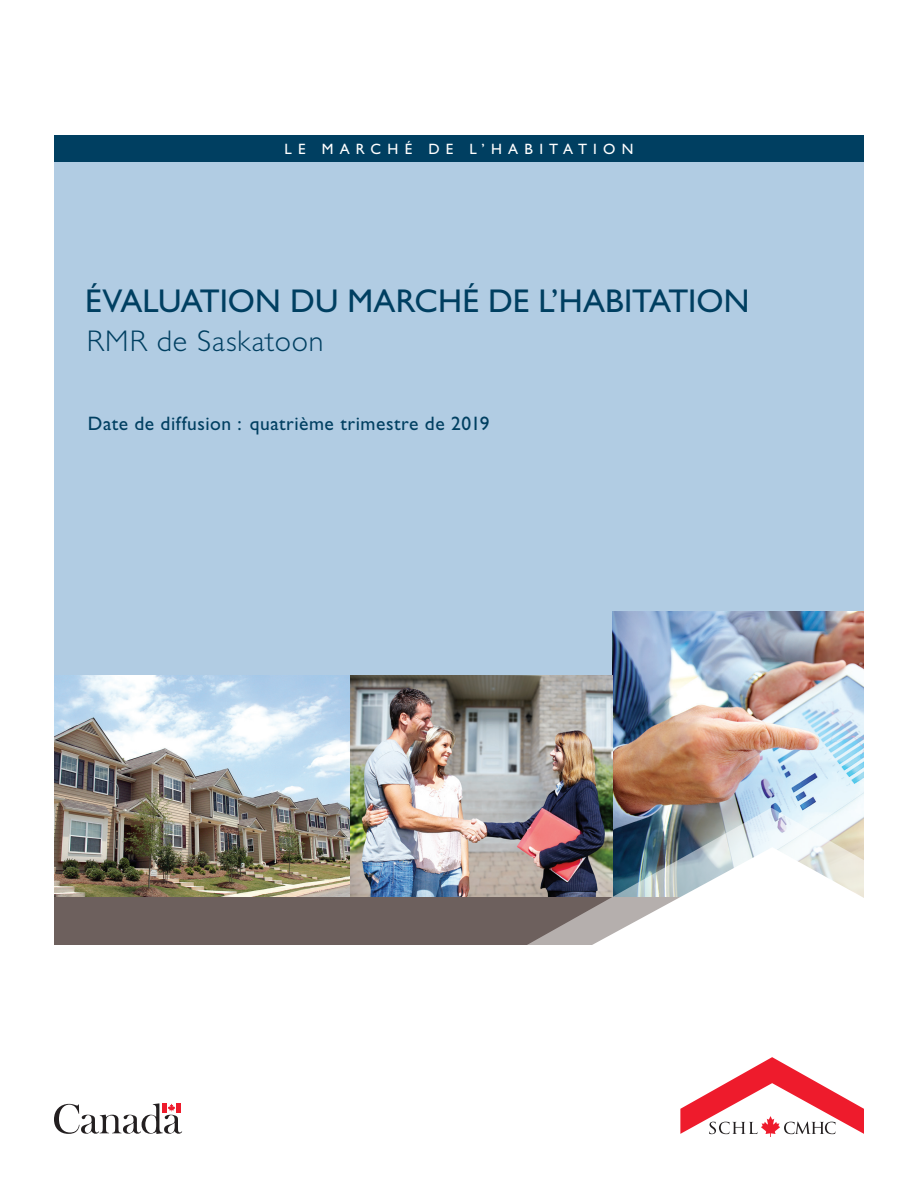
<style>
.page{position:relative;width:918px;height:1188px;background:#fff}
.page>*{position:absolute;margin:0;border:0;box-sizing:border-box;transform-origin:0 0}
.t1{font:33px "Gill Sans Std";color:#003f61}
.t2{font:300 30px "Gill Sans Std";letter-spacing:.025em;color:#003f61}
.t3{font:19.5px "Gill Sans Std";letter-spacing:.025em;color:#003f61}
.t4{font:15px "Gill Sans Std";letter-spacing:.415em;color:#fff}
</style>
<div class="page">
<div style="left:54px;top:135px;width:810px;height:810px;background:#b1cce3"></div>
<img style="left:612px;top:612px;width:252px;height:196px">
<div style="left:54px;top:135px;width:810px;height:27px;background:#003f61"></div>
<img style="left:54px;top:675px;width:558px;height:223px">
<svg style="left:54px;top:1103px;width:128px;height:31px"></svg>
<svg style="left:680px;top:1057px;width:184px;height:80px"></svg>
<div style="left:54px;top:898px;width:668px;height:47px;background:#6d605d"></div>
<img style="left:415px;top:808px;width:449px;height:137px">
<svg style="left:541px;top:847px;width:323px;height:98px;background:#c7c9ca"></svg>
<p class="t4" style="left:285px;top:140px;width:350px">LE MARCHÉ DE L’HABITATION</p>
<h1 class="t1" style="left:85px;top:282px;width:666px">ÉVALUATION DU MARCHÉ DE L’HABITATION</h1>
<h2 class="t2" style="left:87px;top:324px;width:238px">RMR de Saskatoon</h2>
<p class="t3" style="left:88px;top:413px;width:403px">Date de diffusion : quatrième trimestre de 2019</p>
</div>
